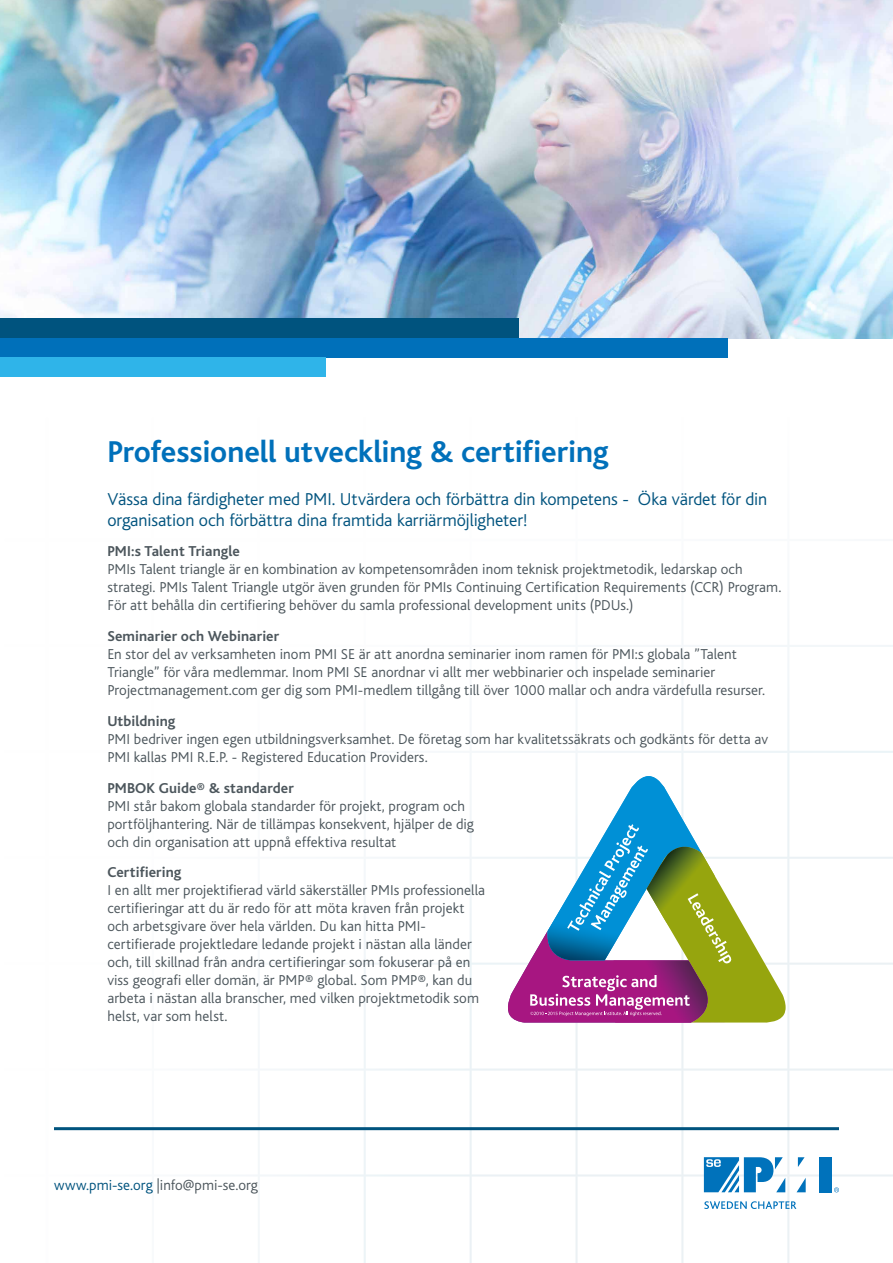
<style>
.page{position:relative;width:893px;height:1263px;background:#fff}
.page>*{position:absolute;margin:0;border:0;box-sizing:border-box;transform-origin:0 0}
.t1{font:700 31.5px "Bliss";letter-spacing:-.005em;color:#0070ba}
.t2{font:300 18px/21px "Bliss";letter-spacing:-.005em;color:#00537e}
.t3{font:300 15px/18px "Bliss";letter-spacing:.005em;color:#4c565c}
.t4{font:700 15px "Bliss";letter-spacing:.01em;color:#4c565c}
.s1{color:#00537e}
</style>
<div class="page">
<img style="left:0;top:0;width:893px;height:339px">
<div style="left:0;top:318px;width:519px;height:20px;background:#00537e"></div>
<div style="left:0;top:338px;width:728px;height:19px;background:#0070ba"></div>
<div style="left:0;top:357px;width:326px;height:20px;background:#2fb4e9"></div>
<svg style="left:798px;top:1157px;width:7px;height:10px"></svg>
<div style="left:819px;top:1157px;width:13px;height:35px;background:#0072bb"></div>
<svg style="left:797px;top:1178px;width:9px;height:14px"></svg>
<svg style="left:834px;top:1187px;width:5px;height:5px"></svg>
<svg style="left:704px;top:1201px;width:92px;height:8px"></svg>
<svg style="left:704px;top:1157px;width:81px;height:35px"></svg>
<hr style="left:54px;top:1127px;width:785px;height:3px;background:#00537e">
<svg style="left:508px;top:776px;width:278px;height:247px"></svg>
<h1 class="t1" style="left:107px;top:435px;width:503px">Professionell utveckling &amp; certifiering</h1>
<p class="t2" style="left:107px;top:488px;width:661px">Vässa dina färdigheter med PMI. Utvärdera och förbättra din kompetens - Öka värdet för din organisation och förbättra dina framtida karriärmöjligheter!</p>
<p class="t4" style="left:107px;top:543px;width:134px">PMI:s Talent Triangle</p>
<p class="t3" style="left:107px;top:561px;width:675px">PMIs Talent triangle är en kombination av kompetensområden inom teknisk projektmetodik, ledarskap och strategi. PMIs Talent Triangle utgör även grunden för PMIs Continuing Certification Requirements (CCR) Program.<br>För att behålla din certifiering behöver du samla professional development units (PDUs.)</p>
<p class="t4" style="left:107px;top:628px;width:173px">Seminarier och Webinarier</p>
<p class="t3" style="left:107px;top:645px;width:659px">En stor del av verksamheten inom PMI SE är att anordna seminarier inom ramen för PMI:s globala ”Talent<br>Triangle” för våra medlemmar. Inom PMI SE anordnar vi allt mer webbinarier och inspelade seminarier<br>Projectmanagement.com ger dig som PMI-medlem tillgång till över 1000 mallar och andra värdefulla resurser.</p>
<p class="t4" style="left:107px;top:713px;width:69px">Utbildning</p>
<p class="t3" style="left:107px;top:730px;width:662px">PMI bedriver ingen egen utbildningsverksamhet. De företag som har kvalitetssäkrats och godkänts för detta av<br>PMI kallas PMI R.E.P. - Registered Education Providers.</p>
<p class="t4" style="left:107px;top:780px;width:188px">PMBOK Guide® &amp; standarder</p>
<p class="t3" style="left:107px;top:797px;width:368px">PMI står bakom globala standarder för projekt, program och portföljhantering. När de tillämpas konsekvent, hjälper de dig och din organisation att uppnå effektiva resultat</p>
<p class="t4" style="left:107px;top:864px;width:76px">Certifiering</p>
<p class="t3" style="left:107px;top:882px;width:379px">I en allt mer projektifierad värld säkerställer PMIs professionella certifieringar att du är redo för att möta kraven från projekt och arbetsgivare över hela världen. Du kan hitta PMI&shy;certifierade projektledare ledande projekt i nästan alla länder och, till skillnad från andra certifieringar som fokuserar på en viss geografi eller domän, är PMP® global. Som PMP®, kan du arbeta i nästan alla branscher, med vilken projektmetodik som helst, var som helst.</p>
<p class="t3" style="left:54px;top:1176px;width:206px"><span class="s1">www.pmi-se.org</span> |info@pmi-se.org</p>
</div>
